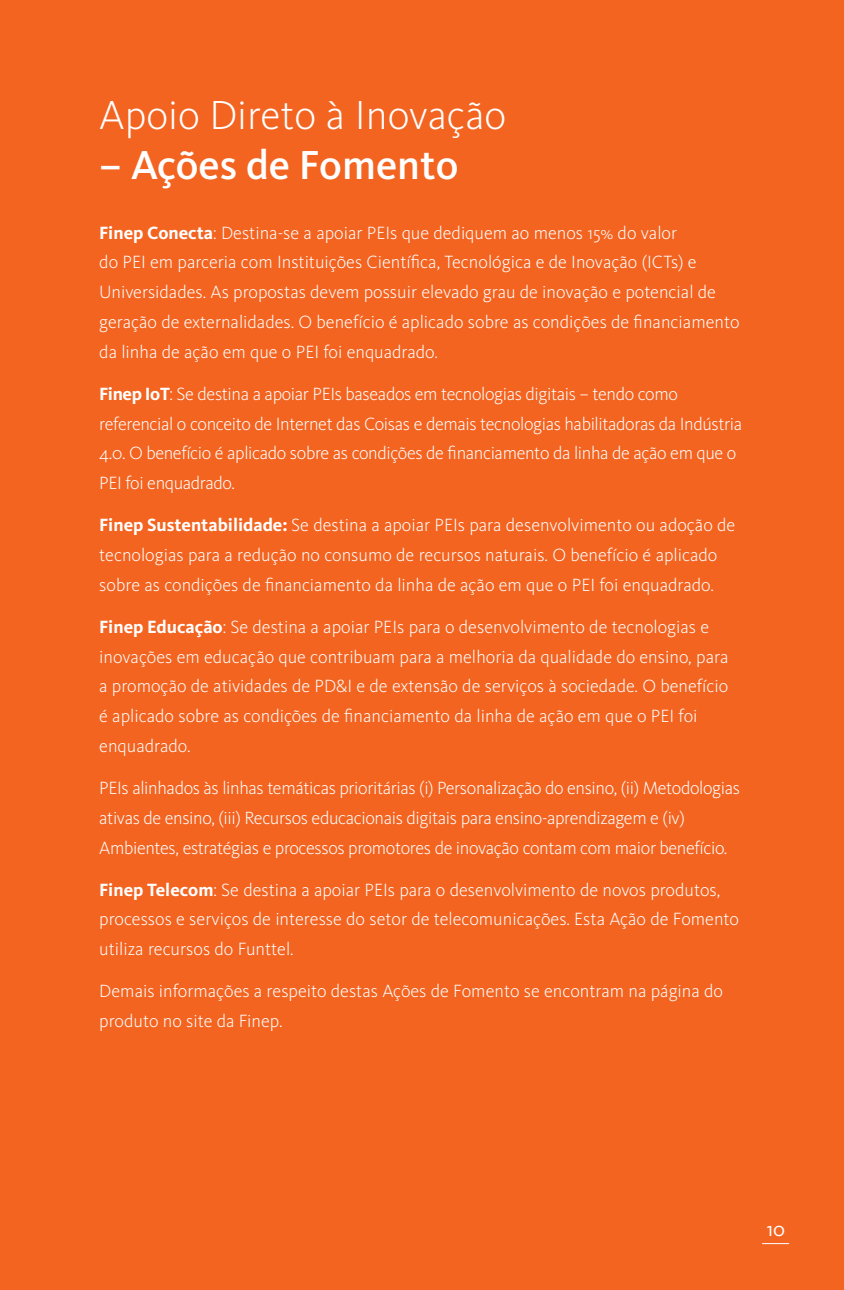
<style>
.page{position:relative;width:844px;height:1290px;background:#fff}
.page>*{position:absolute;margin:0;border:0;box-sizing:border-box;transform-origin:0 0}
.TITULO_PRINCIPAL{font:300 42px "Kievit OT";color:#fff}
.TITULO_PRINCIPAL-2{font:500 42px "Kievit OT";color:#fff}
.t1{font:21px "Kievit OT";color:#fff}
.corpo_branco_com_rec{font:300 18.38px/29.8px "Kievit OT";color:#fff}
.corpo_branco_com_rec-2{font:300 18.38px/29.8px "Kievit OT";letter-spacing:-.02em;color:#fff}
.s1{font-weight:700}
</style>
<div class="page">
<div style="left:0;top:0;width:843px;height:1290px;background:#f36421"></div>
<svg style="left:761px;top:1243px;width:27px;height:1px"></svg>
<p class="TITULO_PRINCIPAL" style="left:99px;top:91px;width:408px">Apoio Direto à Inovação</p>
<p class="TITULO_PRINCIPAL-2" style="left:99px;top:141px;width:360px">– Ações de Fomento</p>
<p class="corpo_branco_com_rec" style="left:99px;top:218px;width:641px"><span class="s1">Finep Conecta</span>: Destina-se a apoiar PEIs que dediquem ao menos 15% do valor<br>do PEI em parceria com Instituições Científica, Tecnológica e de Inovação (ICTs) e Universidades. As propostas devem possuir elevado grau de inovação e potencial de geração de externalidades. O benefício é aplicado sobre as condições de financiamento da linha de ação em que o PEI foi enquadrado.</p>
<p class="corpo_branco_com_rec-2" style="left:99px;top:379px;width:644px"><span class="s1">Finep IoT</span>: Se destina a apoiar PEIs baseados em tecnologias digitais – tendo como referencial o conceito de Internet das Coisas e demais tecnologias habilitadoras da Indústria 4.0. O benefício é aplicado sobre as condições de financiamento da linha de ação em que o PEI foi enquadrado.</p>
<p class="corpo_branco_com_rec" style="left:99px;top:510px;width:637px"><span class="s1">Finep Sustentabilidade:</span> Se destina a apoiar PEIs para desenvolvimento ou adoção de tecnologias para a redução no consumo de recursos naturais. O benefício é aplicado sobre as condições de financiamento da linha de ação em que o PEI foi enquadrado.</p>
<p class="corpo_branco_com_rec" style="left:99px;top:612px;width:630px"><span class="s1">Finep Educação</span>: Se destina a apoiar PEIs para o desenvolvimento de tecnologias e inovações em educação que contribuam para a melhoria da qualidade do ensino, para a promoção de atividades de PD&amp;I e de extensão de serviços à sociedade. O benefício é aplicado sobre as condições de financiamento da linha de ação em que o PEI foi enquadrado.</p>
<p class="corpo_branco_com_rec-2" style="left:99px;top:773px;width:642px">PEIs alinhados às linhas temáticas prioritárias (i) Personalização do ensino, (ii) Metodologias ativas de ensino, (iii) Recursos educacionais digitais para ensino-aprendizagem e (iv)<br>Ambientes, estratégias e processos promotores de inovação contam com maior benefício.</p>
<p class="corpo_branco_com_rec" style="left:99px;top:875px;width:641px"><span class="s1">Finep Telecom</span>: Se destina a apoiar PEIs para o desenvolvimento de novos produtos, processos e serviços de interesse do setor de telecomunicações. Esta Ação de Fomento utiliza recursos do Funttel.</p>
<p class="corpo_branco_com_rec" style="left:99px;top:977px;width:625px">Demais informações a respeito destas Ações de Fomento se encontram na página do produto no site da Finep.</p>
<p class="t1" style="left:766px;top:1217px;width:20px">10</p>
</div>
